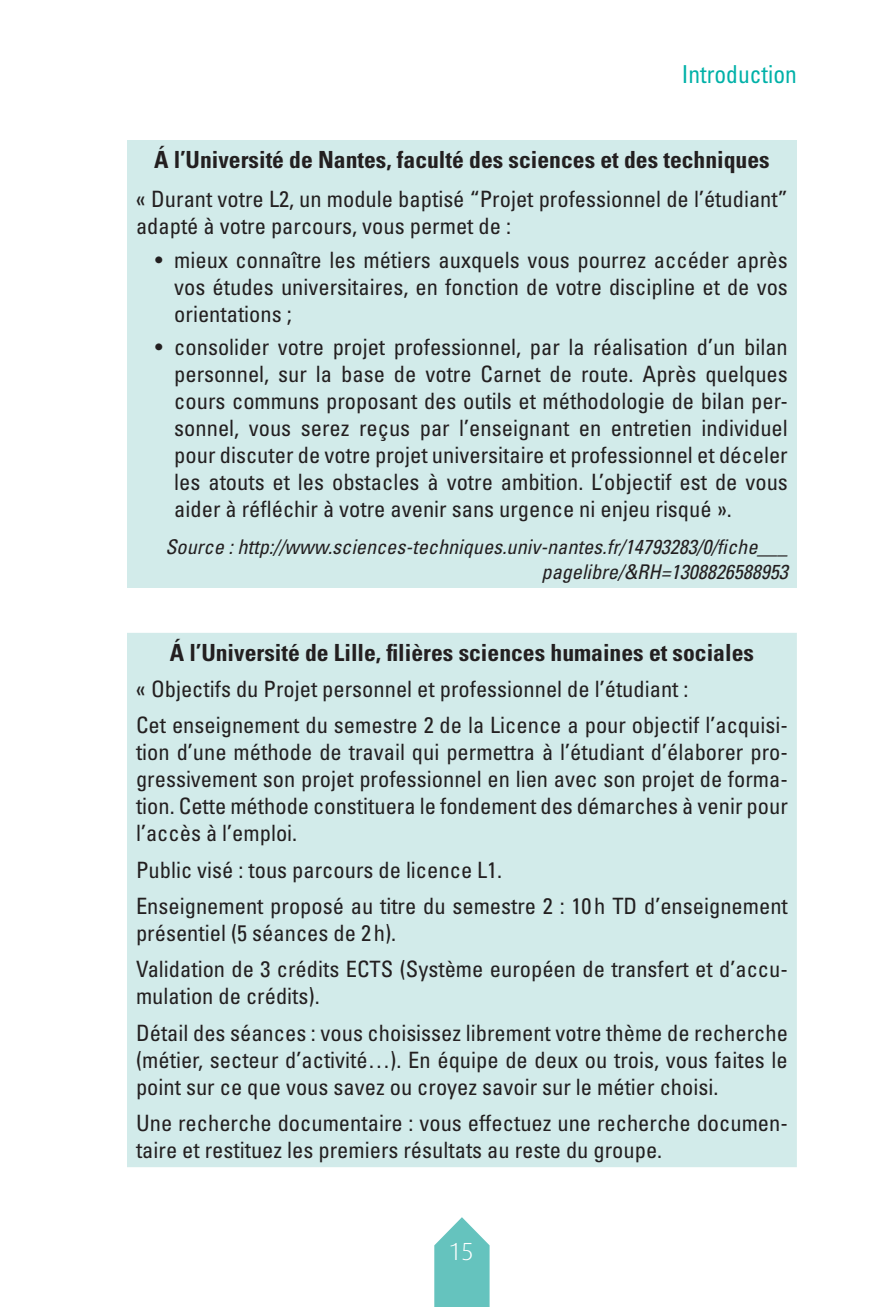
<style>
.page{position:relative;width:892px;height:1307px;background:#fff}
.page>*{position:absolute;margin:0;border:0;box-sizing:border-box;transform-origin:0 0}
.t1{font:condensed 24.75px "Univers";color:#00b1a8;scale:.95 1}
.t2{font:300 24.75px "Dax";color:#fff}
.t3{font:700 condensed 23.62px "Univers";color:#231f20}
.t4{font:condensed 22.5px/27px "Univers";color:#231f20}
.t5{font:italic condensed 20.25px/24.3px "Univers";color:#231f20;text-align:right}
</style>
<div class="page">
<svg style="left:434px;top:1217px;width:56px;height:89px"></svg>
<div style="left:127px;top:140px;width:670px;height:447px;background:#d2ebea"></div>
<div style="left:127px;top:633px;width:670px;height:534px;background:#d2ebea"></div>
<p class="t1" style="left:682px;top:59px;width:123px">Introduction</p>
<p class="t3" style="left:154px;top:145px;width:617px">Á l’Université de Nantes, faculté des sciences et des techniques</p>
<p class="t4" style="left:136px;top:185px;width:653px">« Durant votre L2, un module baptisé “Projet professionnel de l’étudiant” adapté à votre parcours, vous permet de :</p>
<p class="t4" style="left:174px;top:246px;width:615px;text-align:justify;text-indent:-19px">• mieux connaître les métiers auxquels vous pourrez accéder après vos études universitaires, en fonction de votre discipline et de vos orientations ;</p>
<p class="t4" style="left:174px;top:333px;width:615px;text-align:justify;text-indent:-19px">• consolider votre projet professionnel, par la réalisation d’un bilan personnel, sur la base de votre Carnet de route. Après quelques cours communs proposant des outils et méthodologie de bilan per&shy;sonnel, vous serez reçus par l’enseignant en entretien individuel pour discuter de votre projet universitaire et professionnel et déceler les atouts et les obstacles à votre ambition. L’objectif est de vous aider à réfléchir à votre avenir sans urgence ni enjeu risqué ».</p>
<p class="t5" style="left:165px;top:534px;width:624px">Source : http://www.sciences-techniques.univ-nantes.fr/14793283/0/fiche___ pagelibre/&amp;RH=1308826588953</p>
<p class="t3" style="left:170px;top:637px;width:585px">Á l’Université de Lille, filières sciences humaines et sociales</p>
<p class="t4" style="left:136px;top:670px;width:653px;line-height:36.2px">« Objectifs du Projet personnel et professionnel de l’étudiant :<br>Cet enseignement du semestre 2 de la Licence a pour objectif l’acquisi-</p>
<p class="t4" style="left:136px;top:738px;width:653px;text-align:justify">tion d’une méthode de travail qui permettra à l’étudiant d’élaborer pro&shy;gressivement son projet professionnel en lien avec son projet de forma&shy;tion. Cette méthode constituera le fondement des démarches à venir pour l’accès à l’emploi.</p>
<p class="t4" style="left:136px;top:850px;width:653px;line-height:36.4px">Public visé : tous parcours de licence L1.<br>Enseignement proposé au titre du semestre 2 : 10 h TD d’enseignement</p>
<p class="t4" style="left:136px;top:914px;width:653px;line-height:36.2px">présentiel (5 séances de 2h).<br>Validation de 3 crédits ECTS (Système européen de transfert et d’accu-</p>
<p class="t4" style="left:136px;top:977px;width:653px;line-height:36.2px">mulation de crédits).<br>Détail des séances : vous choisissez librement votre thème de recherche</p>
<p class="t4" style="left:136px;top:1045px;width:653px">(métier, secteur d’activité…). En équipe de deux ou trois, vous faites le point sur ce que vous savez ou croyez savoir sur le métier choisi.</p>
<p class="t4" style="left:136px;top:1109px;width:653px">Une recherche documentaire : vous effectuez une recherche documen&shy;taire et restituez les premiers résultats au reste du groupe.</p>
<p class="t2" style="left:448px;top:1237px;width:27px">15</p>
</div>
